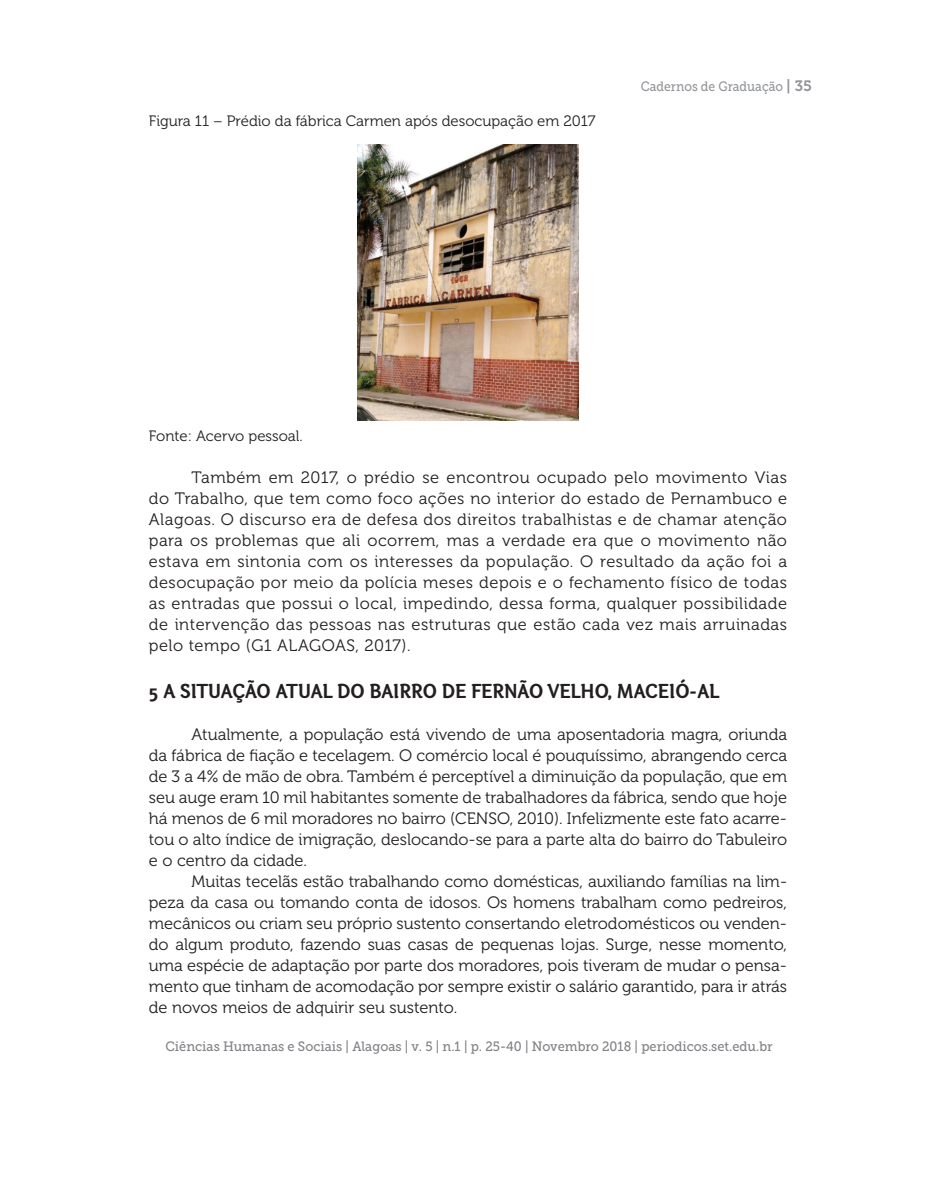
<style>
.page{position:relative;width:936px;height:1191px;background:#fff}
.page>*{position:absolute;margin:0;border:0;box-sizing:border-box;transform-origin:0 0}
.t1{font:21px "Otari Bold Limited";color:#231f20}
.t2{font:16.5px/21px "Museo 300";color:#231f20;text-align:justify}
.t3{font:15px "Museo 300";color:#231f20}
.t4{font:13.5px "Museo Slab 500";color:#808285;scale:.95 1}
.t5{font:13.5px "Museo Slab 500";color:#939598;scale:.9 1}
.s1{font-family:"Museo 700";font-size:15px}
</style>
<div class="page">
<img style="left:358px;top:144px;width:220px;height:276px">
<p class="t3" style="left:149px;top:113px;width:448px">Figura 11 – Prédio da fábrica Carmen após desocupação em 2017</p>
<p class="t5" style="left:640px;top:79px;width:192px">Cadernos de Graduação <span class="s1">| 35</span></p>
<p class="t3" style="left:149px;top:428px;width:155px">Fonte: Acervo pessoal.</p>
<p class="t2" style="left:149px;top:467px;width:639px;text-indent:43px">Também em 2017, o prédio se encontrou ocupado pelo movimento Vias do Trabalho, que tem como foco ações no interior do estado de Pernambuco e Alagoas. O discurso era de defesa dos direitos trabalhistas e de chamar atenção para os problemas que ali ocorrem, mas a verdade era que o movimento não estava em sintonia com os interesses da população. O resultado da ação foi a desocupação por meio da polícia meses depois e o fechamento físico de todas as entradas que possui o local, impedindo, dessa forma, qualquer possibilidade de intervenção das pessoas nas estruturas que estão cada vez mais arruinadas pelo tempo (G1 ALAGOAS, 2017).</p>
<p class="t1" style="left:149px;top:677px;width:571px">5 A SITUAÇÃO ATUAL DO BAIRRO DE FERNÃO VELHO, MACEIÓ-AL</p>
<p class="t2" style="left:149px;top:723px;width:639px;text-indent:43px">Atualmente, a população está vivendo de uma aposentadoria magra, oriunda da fábrica de fiação e tecelagem. O comércio local é pouquíssimo, abrangendo cerca de 3 a 4% de mão de obra. Também é perceptível a diminuição da população, que em seu auge eram 10 mil habitantes somente de trabalhadores da fábrica, sendo que hoje há menos de 6 mil moradores no bairro (CENSO, 2010). Infelizmente este fato acarre&shy;tou o alto índice de imigração, deslocando-se para a parte alta do bairro do Tabuleiro e o centro da cidade.</p>
<p class="t2" style="left:149px;top:870px;width:639px;text-indent:43px">Muitas tecelãs estão trabalhando como domésticas, auxiliando famílias na lim&shy;peza da casa ou tomando conta de idosos. Os homens trabalham como pedreiros, mecânicos ou criam seu próprio sustento consertando eletrodomésticos ou venden&shy;do algum produto, fazendo suas casas de pequenas lojas. Surge, nesse momento, uma espécie de adaptação por parte dos moradores, pois tiveram de mudar o pensa&shy;mento que tinham de acomodação por sempre existir o salário garantido, para ir atrás de novos meios de adquirir seu sustento.</p>
<p class="t4" style="left:165px;top:1039px;width:640px">Ciências Humanas e Sociais | Alagoas | v. 5 | n.1 | p. 25-40 | Novembro 2018 | periodicos.set.edu.br</p>
</div>
